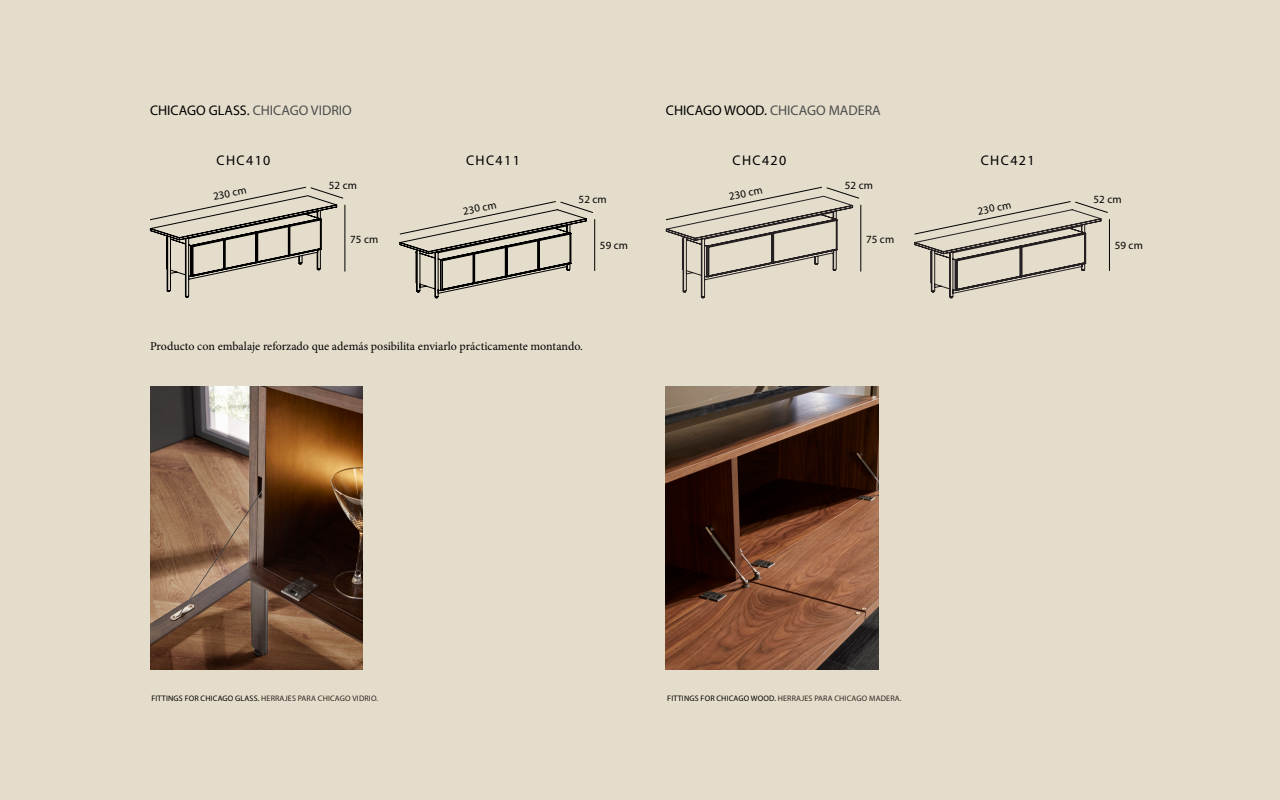
<style>
.page{position:relative;width:1280px;height:800px;background:#e4ddcb}
.page>*{position:absolute;margin:0;border:0;box-sizing:border-box;transform-origin:0 0}
.t1{font:14px "Myriad Pro";letter-spacing:.005em;color:#000}
.t2{font:14px "Myriad Pro";color:#4d4d4d}
.t3{font:12px "Minion Pro";color:#000}
.t4{font:11px "Myriad Pro";letter-spacing:.01em;color:#000}
.t5{font:8px "Myriad Pro";letter-spacing:.02em;color:#2f2722}
.s1{color:#4d4d4d}
.s2{color:#000}
</style>
<div class="page">
<hr style="left:345px;top:205px;width:1px;height:67px;background:#000">
<svg style="left:149px;top:187px;width:195px;height:111px"></svg>
<hr style="left:594px;top:219px;width:1px;height:52px;background:#000">
<svg style="left:399px;top:201px;width:194px;height:97px"></svg>
<hr style="left:861px;top:205px;width:1px;height:67px;background:#000">
<svg style="left:665px;top:187px;width:195px;height:111px"></svg>
<hr style="left:1109px;top:219px;width:1px;height:52px;background:#000">
<svg style="left:914px;top:201px;width:194px;height:97px"></svg>
<img style="left:666px;top:386px;width:213px;height:283px">
<img style="left:150px;top:386px;width:213px;height:283px">
<h1 class="t1" style="left:150px;top:102px;width:203px">CHICAGO GLASS. <span class="s1">CHICAGO VIDRIO</span></h1>
<h1 class="t2" style="left:666px;top:102px;width:216px"><span class="s2">CHICAGO WOOD.</span> CHICAGO MADERA</h1>
<h1 class="t1" style="left:217px;top:152px;width:55px">CHC410</h1>
<h1 class="t1" style="left:466px;top:152px;width:55px">CHC411</h1>
<h1 class="t1" style="left:733px;top:152px;width:55px">CHC420</h1>
<h1 class="t1" style="left:981px;top:152px;width:55px">CHC421</h1>
<h3 class="t4" style="left:212px;top:190px;width:35px;rotate:-11deg">230 cm</h3>
<h3 class="t4" style="left:329px;top:178px;width:30px">52 cm</h3>
<h3 class="t4" style="left:350px;top:232px;width:30px">75 cm</h3>
<h3 class="t4" style="left:462px;top:204px;width:35px;rotate:-11deg">230 cm</h3>
<h3 class="t4" style="left:579px;top:193px;width:30px">52 cm</h3>
<h3 class="t4" style="left:600px;top:239px;width:30px">59 cm</h3>
<h2 class="t3" style="left:150px;top:338px;width:434px">Producto con embalaje reforzado que además posibilita enviarlo prácticamente montando.</h2>
<h3 class="t4" style="left:728px;top:190px;width:35px;rotate:-11deg">230 cm</h3>
<h3 class="t4" style="left:845px;top:178px;width:30px">52 cm</h3>
<h3 class="t4" style="left:866px;top:232px;width:30px">75 cm</h3>
<h3 class="t4" style="left:977px;top:204px;width:35px;rotate:-11deg">230 cm</h3>
<h3 class="t4" style="left:1093px;top:193px;width:30px">52 cm</h3>
<h3 class="t4" style="left:1115px;top:239px;width:30px">59 cm</h3>
<p class="t5" style="left:151px;top:694px;width:228px"><span class="s2">FITTINGS FOR CHICAGO GLASS.</span> HERRAJES PARA CHICAGO VIDRIO.</p>
<p class="t5" style="left:667px;top:694px;width:236px"><span class="s2">FITTINGS FOR CHICAGO WOOD.</span> HERRAJES PARA CHICAGO MADERA.</p>
</div>
